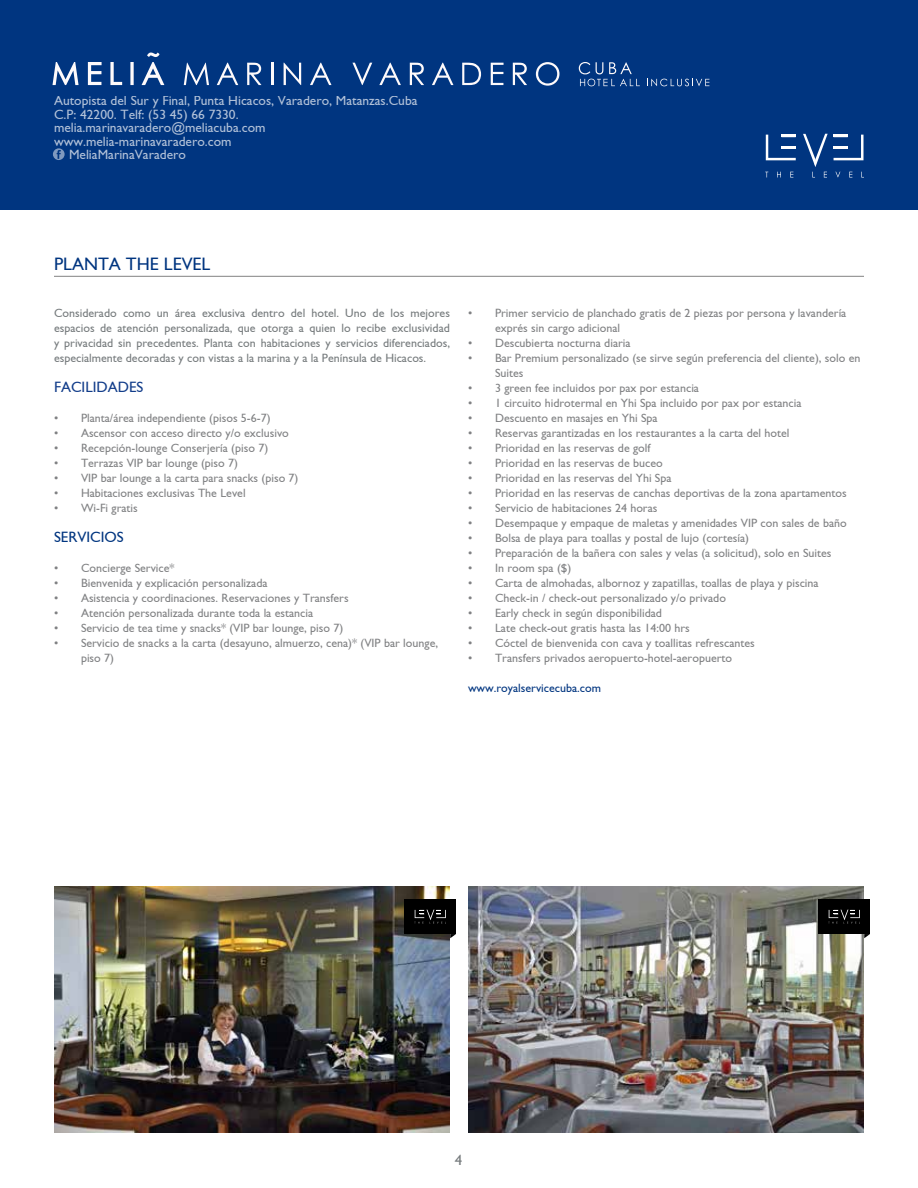
<style>
.page{position:relative;width:918px;height:1188px;background:#fff}
.page>*{position:absolute;margin:0;border:0;box-sizing:border-box;transform-origin:0 0}
.t1{font:18px "Gill Sans";color:#003580}
.t2{font:15px "Gill Sans";color:#123d8a}
.t3{font:15px "Gill Sans";color:#003580}
.t4{font:15px "Gill Sans";color:#767b7d}
.t5{font:13.5px "Gill Sans";color:#fff}
.t6{font:12px/15px "Gill Sans";color:#808183}
.t7{font:12px/15px "Gill Sans";color:#767b7d;text-align:justify}
.t8{font:12px "Gill Sans";color:#003580}
</style>
<div class="page">
<div style="left:0;top:0;width:918px;height:210px;background:#003580"></div>
<svg style="left:647px;top:79px;width:62px;height:7px"></svg>
<svg style="left:52px;top:52px;width:112px;height:33px"></svg>
<svg style="left:579px;top:62px;width:61px;height:24px"></svg>
<svg style="left:184px;top:63px;width:25px;height:22px"></svg>
<svg style="left:217px;top:63px;width:21px;height:22px"></svg>
<svg style="left:247px;top:63px;width:15px;height:22px"></svg>
<hr style="left:271px;top:63px;width:2px;height:22px;background:#fefafb">
<svg style="left:284px;top:63px;width:17px;height:22px"></svg>
<svg style="left:310px;top:63px;width:22px;height:22px"></svg>
<svg style="left:352px;top:63px;width:20px;height:22px"></svg>
<svg style="left:379px;top:63px;width:22px;height:22px"></svg>
<svg style="left:410px;top:63px;width:14px;height:22px"></svg>
<svg style="left:432px;top:63px;width:21px;height:22px"></svg>
<svg style="left:462px;top:63px;width:19px;height:22px"></svg>
<svg style="left:491px;top:63px;width:13px;height:22px"></svg>
<svg style="left:513px;top:63px;width:14px;height:22px"></svg>
<svg style="left:536px;top:62px;width:23px;height:24px"></svg>
<svg style="left:53px;top:148px;width:12px;height:12px"></svg>
<svg style="left:766px;top:135px;width:30px;height:25px"></svg>
<hr style="left:782px;top:146px;width:14px;height:3px;background:#fff">
<svg style="left:834px;top:135px;width:30px;height:25px"></svg>
<hr style="left:834px;top:146px;width:14px;height:3px;background:#fff">
<svg style="left:777px;top:172px;width:4px;height:5px"></svg>
<svg style="left:835px;top:172px;width:5px;height:5px"></svg>
<svg style="left:803px;top:134px;width:25px;height:43px"></svg>
<img style="left:54px;top:887px;width:396px;height:246px">
<img style="left:468px;top:887px;width:396px;height:246px">
<div style="left:819px;top:899px;width:51px;height:35px;background:#000"></div>
<svg style="left:829px;top:910px;width:31px;height:14px"></svg>
<svg style="left:864px;top:934px;width:6px;height:4px"></svg>
<div style="left:405px;top:899px;width:51px;height:35px;background:#000"></div>
<svg style="left:415px;top:910px;width:31px;height:14px"></svg>
<svg style="left:450px;top:934px;width:6px;height:4px"></svg>
<hr style="left:54px;top:276px;width:810px;height:1px;background:#000">
<p class="t5" style="left:54px;top:93px;width:365px">Autopista del Sur y Final, Punta Hicacos, Varadero, Matanzas.Cuba</p>
<p class="t5" style="left:54px;top:107px;width:186px">C.P: 42200. Telf: (53 45) 66 7330.</p>
<p class="t5" style="left:54px;top:120px;width:213px">melia.marinavaradero@meliacuba.com</p>
<p class="t5" style="left:54px;top:134px;width:179px">www.melia-marinavaradero.com</p>
<p class="t5" style="left:69px;top:147px;width:118px">MeliaMarinaVaradero</p>
<h1 class="t1" style="left:54px;top:254px;width:158px">PLANTA THE LEVEL</h1>
<p class="t7" style="left:54px;top:305px;width:398px">Considerado como un área exclusiva dentro del hotel. Uno de los mejores espacios de atención personalizada, que otorga a quien lo recibe exclusividad y privacidad sin precedentes. Planta con habitaciones y servicios diferenciados, especialmente decoradas y con vistas a la marina y a la Península de Hicacos.</p>
<p class="t2" style="left:54px;top:378px;width:91px">FACILIDADES</p>
<p class="t6" style="left:54px;top:410px;width:218px">• Planta/área independiente (pisos 5-6-7)</p>
<p class="t6" style="left:54px;top:425px;width:236px">• Ascensor con acceso directo y/o exclusivo</p>
<p class="t6" style="left:54px;top:440px;width:216px">• Recepción-lounge Conserjería (piso 7)</p>
<p class="t6" style="left:54px;top:455px;width:186px">• Terrazas VIP bar lounge (piso 7)</p>
<p class="t6" style="left:54px;top:470px;width:246px">• VIP bar lounge a la carta para snacks (piso 7)</p>
<p class="t6" style="left:54px;top:485px;width:193px">• Habitaciones exclusivas The Level</p>
<p class="t6" style="left:54px;top:500px;width:85px">• Wi-Fi gratis</p>
<p class="t3" style="left:54px;top:528px;width:71px">SERVICIOS</p>
<p class="t6" style="left:54px;top:560px;width:122px">• Concierge Service*</p>
<p class="t6" style="left:54px;top:575px;width:215px">• Bienvenida y explicación personalizada</p>
<p class="t6" style="left:54px;top:590px;width:296px">• Asistencia y coordinaciones. Reservaciones y Transfers</p>
<p class="t6" style="left:54px;top:605px;width:261px">• Atención personalizada durante toda la estancia</p>
<p class="t6" style="left:54px;top:620px;width:291px">• Servicio de tea time y snacks* (VIP bar lounge, piso 7)</p>
<p class="t6" style="left:81px;top:635px;width:359px;text-indent:-27px">• Servicio de snacks a la carta (desayuno, almuerzo, cena)* (VIP bar lounge, piso 7)</p>
<p class="t6" style="left:495px;top:305px;width:353px;text-indent:-27px">• Primer servicio de planchado gratis de 2 piezas por persona y lavandería exprés sin cargo adicional</p>
<p class="t6" style="left:468px;top:335px;width:164px">• Descubierta nocturna diaria</p>
<p class="t6" style="left:495px;top:350px;width:367px;text-indent:-27px">• Bar Premium personalizado (se sirve según preferencia del cliente), solo en<br>Suites</p>
<p class="t6" style="left:468px;top:380px;width:233px">• 3 green fee incluidos por pax por estancia</p>
<p class="t6" style="left:468px;top:395px;width:335px">• 1 circuito hidrotermal en Yhi Spa incluido por pax por estancia</p>
<p class="t6" style="left:468px;top:410px;width:191px">• Descuento en masajes en Yhi Spa</p>
<p class="t6" style="left:468px;top:425px;width:323px">• Reservas garantizadas en los restaurantes a la carta del hotel</p>
<p class="t6" style="left:468px;top:440px;width:184px">• Prioridad en las reservas de golf</p>
<p class="t6" style="left:468px;top:455px;width:196px">• Prioridad en las reservas de buceo</p>
<p class="t6" style="left:468px;top:470px;width:205px">• Prioridad en las reservas del Yhi Spa</p>
<p class="t6" style="left:468px;top:485px;width:380px">• Prioridad en las reservas de canchas deportivas de la zona apartamentos</p>
<p class="t6" style="left:468px;top:500px;width:191px">• Servicio de habitaciones 24 horas</p>
<p class="t6" style="left:468px;top:515px;width:380px">• Desempaque y empaque de maletas y amenidades VIP con sales de baño</p>
<p class="t6" style="left:468px;top:530px;width:283px">• Bolsa de playa para toallas y postal de lujo (cortesía)</p>
<p class="t6" style="left:468px;top:545px;width:365px">• Preparación de la bañera con sales y velas (a solicitud), solo en Suites</p>
<p class="t6" style="left:468px;top:560px;width:105px">• In room spa ($)</p>
<p class="t6" style="left:468px;top:575px;width:352px">• Carta de almohadas, albornoz y zapatillas, toallas de playa y piscina</p>
<p class="t6" style="left:468px;top:590px;width:260px">• Check-in / check-out personalizado y/o privado</p>
<p class="t6" style="left:468px;top:605px;width:196px">• Early check in según disponibilidad</p>
<p class="t6" style="left:468px;top:620px;width:223px">• Late check-out gratis hasta las 14:00 hrs</p>
<p class="t6" style="left:468px;top:635px;width:288px">• Cóctel de bienvenida con cava y toallitas refrescantes</p>
<p class="t6" style="left:468px;top:650px;width:266px">• Transfers privados aeropuerto-hotel-aeropuerto</p>
<p class="t8" style="left:468px;top:681px;width:135px">www.royalservicecuba.com</p>
<p class="t4" style="left:455px;top:1151px;width:9px">4</p>
</div>
